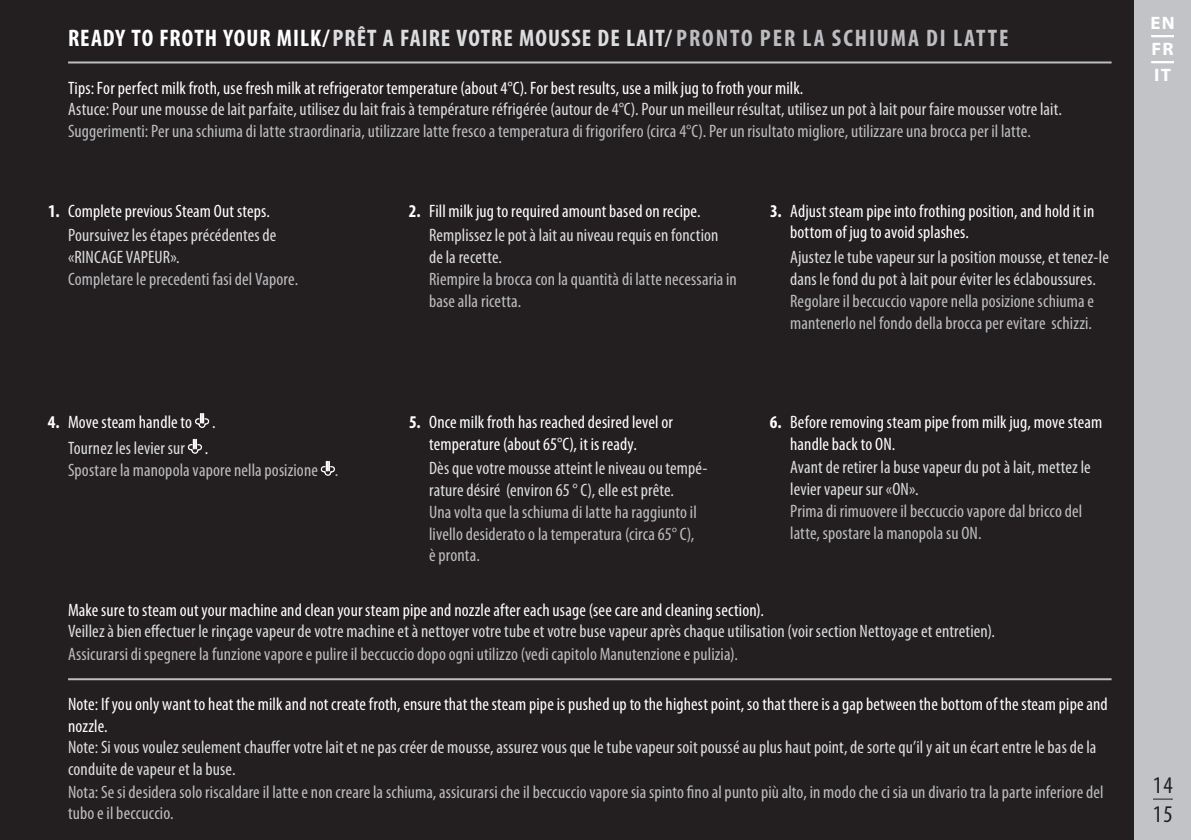
<style>
.page{position:relative;width:1191px;height:840px;background:#fff}
.page>*{position:absolute;margin:0;border:0;box-sizing:border-box;transform-origin:0 0}
.t1{font:700 condensed 24px "Myriad Pro";letter-spacing:.04em;color:#dcdddf}
.t2{font:condensed 24px/28.8px "Myriad Pro";color:#231f20}
.t3{font:condensed 18px/21.6px "Myriad Pro";letter-spacing:.01em;color:#dcdddf}
.t4{font:condensed 18px/21.6px "Myriad Pro";letter-spacing:.005em;color:#bcbdc0}
.t5{font:condensed 18px/21.6px "Myriad Pro";letter-spacing:.005em;color:#fff}
.t6{font:700 18px/26px "Myriad Pro";color:#fff;text-align:justify;scale:1.04 1}
.s1{color:#fff}
.s2{color:#bcbdc0}
.s3{font-weight:700}
</style>
<div class="page">
<div style="left:0;top:0;width:1191px;height:839px;background:#231f20"></div>
<div style="left:1134px;top:0;width:57px;height:839px;background:#c2c3c6"></div>
<hr style="left:68px;top:677px;width:1043px;height:2px;background:#bcbdc0">
<hr style="left:68px;top:61px;width:1043px;height:2px;background:#bcbdc0">
<hr style="left:1151px;top:35px;width:23px;height:2px;background:#fff">
<hr style="left:1151px;top:61px;width:23px;height:2px;background:#fff">
<svg style="left:321px;top:461px;width:14px;height:15px"></svg>
<svg style="left:188px;top:439px;width:14px;height:15px"></svg>
<svg style="left:195px;top:413px;width:15px;height:15px"></svg>
<svg style="left:1153px;top:798px;width:19px;height:1px"></svg>
<h1 class="t1" style="left:68px;top:25px;width:942px"><span class="s1">READY TO FROTH YOUR MILK/</span>PRÊT A FAIRE VOTRE MOUSSE DE LAIT/<span class="s2">PRONTO PER LA SCHIUMA DI LATTE</span></h1>
<p class="t5" style="left:68px;top:77px;width:737px">Tips: For perfect milk froth, use fresh milk at refrigerator temperature (about 4°C). For best results, use a milk jug to froth your milk.</p>
<p class="t3" style="left:68px;top:98px;width:995px">Astuce: Pour une mousse de lait parfaite, utilisez du lait frais à température réfrigérée (autour de 4°C). Pour un meilleur résultat, utilisez un pot à lait pour faire mousser votre lait.</p>
<p class="t4" style="left:68px;top:120px;width:964px">Suggerimenti: Per una schiuma di latte straordinaria, utilizzare latte fresco a temperatura di frigorifero (circa 4°C). Per un risultato migliore, utilizzare una brocca per il latte.</p>
<p class="t5" style="left:48px;top:200px;width:223px"><span class="s3">1.</span> Complete previous Steam Out steps.</p>
<p class="t5" style="left:790px;top:200px;width:306px;text-indent:-20px"><span class="s3">3.</span> Adjust steam pipe into frothing position, and hold it in bottom of jug to avoid splashes.</p>
<p class="t5" style="left:409px;top:200px;width:293px"><span class="s3">2.</span> Fill milk jug to required amount based on recipe.</p>
<p class="t3" style="left:429px;top:225px;width:291px">Remplissez le pot à lait au niveau requis en fonction de la recette.</p>
<p class="t3" style="left:68px;top:225px;width:210px">Poursuivez les étapes précédentes de «RINCAGE VAPEUR».</p>
<p class="t3" style="left:790px;top:247px;width:320px">Ajustez le tube vapeur sur la position mousse, et tenez-le dans le fond du pot à lait pour éviter les éclaboussures.</p>
<p class="t4" style="left:68px;top:269px;width:232px">Completare le precedenti fasi del Vapore.</p>
<p class="t4" style="left:429px;top:269px;width:309px">Riempire la brocca con la quantità di latte necessaria in base alla ricetta.</p>
<p class="t4" style="left:790px;top:291px;width:305px">Regolare il beccuccio vapore nella posizione schiuma e mantenerlo nel fondo della brocca per evitare schizzi.</p>
<p class="t5" style="left:48px;top:411px;width:169px"><span class="s3">4.</span> Move steam handle to .</p>
<p class="t3" style="left:68px;top:437px;width:142px">Tournez les levier sur <span class="s1">.</span></p>
<p class="t4" style="left:68px;top:459px;width:272px">Spostare la manopola vapore nella posizione .</p>
<p class="t5" style="left:429px;top:411px;width:245px;text-indent:-20px"><span class="s3">5.</span> Once milk froth has reached desired level or temperature (about 65°C), it is ready.</p>
<p class="t5" style="left:790px;top:411px;width:314px;text-indent:-20px"><span class="s3">6.</span> Before removing steam pipe from milk jug, move steam handle back to ON.</p>
<p class="t3" style="left:429px;top:457px;width:280px">Dès que votre mousse atteint le niveau ou tempé&shy;rature désiré (environ 65 ° C), elle est prête.</p>
<p class="t3" style="left:790px;top:456px;width:302px">Avant de retirer la buse vapeur du pot à lait, mettez le levier vapeur sur «ON».</p>
<p class="t4" style="left:429px;top:501px;width:269px">Una volta que la schiuma di latte ha raggiunto il livello desiderato o la temperatura (circa 65° C), è pronta.</p>
<p class="t4" style="left:790px;top:500px;width:293px">Prima di rimuovere il beccuccio vapore dal bricco del latte, spostare la manopola su ON.</p>
<p class="t5" style="left:68px;top:599px;width:697px">Make sure to steam out your machine and clean your steam pipe and nozzle after each usage (see care and cleaning section).</p>
<p class="t3" style="left:68px;top:620px;width:928px">Veillez à bien effectuer le rinçage vapeur de votre machine et à nettoyer votre tube et votre buse vapeur après chaque utilisation (voir section Nettoyage et entretien).</p>
<p class="t4" style="left:68px;top:642px;width:671px">Assicurarsi di spegnere la funzione vapore e pulire il beccuccio dopo ogni utilizzo (vedi capitolo Manutenzione e pulizia).</p>
<p class="t5" style="left:68px;top:693px;width:1041px">Note: If you only want to heat the milk and not create froth, ensure that the steam pipe is pushed up to the highest point, so that there is a gap between the bottom of the steam pipe and nozzle.</p>
<p class="t3" style="left:68px;top:736px;width:1029px">Note: Si vous voulez seulement chauffer votre lait et ne pas créer de mousse, assurez vous que le tube vapeur soit poussé au plus haut point, de sorte qu’il y ait un écart entre le bas de la conduite de vapeur et la buse.</p>
<p class="t4" style="left:68px;top:780px;width:1037px">Nota: Se si desidera solo riscaldare il latte e non creare la schiuma, assicurarsi che il beccuccio vapore sia spinto fino al punto più alto, in modo che ci sia un divario tra la parte inferiore del tubo e il beccuccio.</p>
<p class="t6" style="left:1150px;top:10px;width:25px">EN FR IT</p>
<h1 class="t2" style="left:1152px;top:770px;width:21px">14<br>15</h1>
</div>
